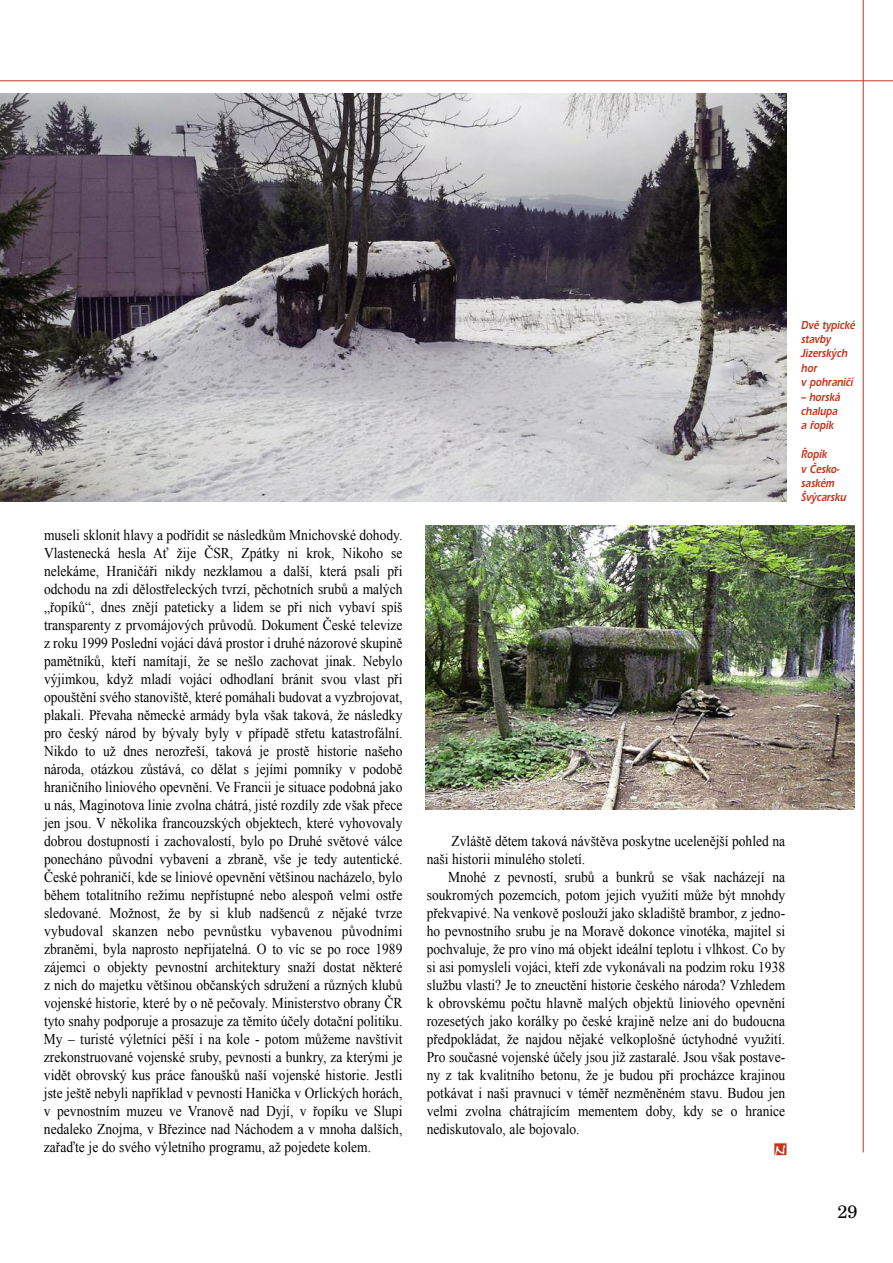
<style>
.page{position:relative;width:893px;height:1263px;background:#fff}
.page>*{position:absolute;margin:0;border:0;box-sizing:border-box;transform-origin:0 0}
.t1{font:18px "Century CE";color:#000}
.t2{font:15px/18px "Times New Roman";color:#000;text-align:justify;scale:.9 1}
.t3{font:italic 12px/14.4px "Expect Black CE";color:#c5351c;scale:.8 1}
</style>
<div class="page">
<hr style="left:0;top:80px;width:893px;height:1px;background:#c5351c">
<hr style="left:863px;top:0;width:1px;height:1152px;background:#c5351c">
<img style="left:0;top:94px;width:787px;height:408px">
<img style="left:425px;top:526px;width:430px;height:284px">
<img style="left:773px;top:1143px;width:14px;height:13px">
<p class="t2" style="left:44px;top:526px;width:400px">museli sklonit hlavy a podřídit se následkům Mnichovské dohody.<br>Vlastenecká hesla Ať žije ČSR, Zpátky ni krok, Nikoho se nelekáme, Hraničáři nikdy nezklamou a další, která psali při odchodu na zdi dělostřeleckých tvrzí, pěchotních srubů a malých „řopíků“, dnes znějí pateticky a lidem se při nich vybaví spíš transparenty z prvomájových průvodů. Dokument České televize z roku 1999 Poslední vojáci dává prostor i druhé názorové skupině pamětníků, kteří namítají, že se nešlo zachovat jinak. Nebylo výjimkou, když mladí vojáci odhodlaní bránit svou vlast při opouštění svého stanoviště, které pomáhali budovat a vyzbrojovat, plakali. Převaha německé armády byla však taková, že následky pro český národ by bývaly byly v případě střetu katastrofální.<br>Nikdo to už dnes nerozřeší, taková je prostě historie našeho národa, otázkou zůstává, co dělat s jejími pomníky v podobě hraničního liniového opevnění. Ve Francii je situace podobná jako u nás, Maginotova linie zvolna chátrá, jisté rozdíly zde však přece jen jsou. V několika francouzských objektech, které vyhovovaly dobrou dostupností i zachovalostí, bylo po Druhé světové válce ponecháno původní vybavení a zbraně, vše je tedy autentické.<br>České pohraničí, kde se liniové opevnění většinou nacházelo, bylo během totalitního režimu nepřístupné nebo alespoň velmi ostře sledované. Možnost, že by si klub nadšenců z nějaké tvrze vybudoval skanzen nebo pevnůstku vybavenou původními zbraněmi, byla naprosto nepřijatelná. O to víc se po roce 1989 zájemci o objekty pevnostní architektury snaží dostat některé z nich do majetku většinou občanských sdružení a různých klubů vojenské historie, které by o ně pečovaly. Ministerstvo obrany ČR tyto snahy podporuje a prosazuje za těmito účely dotační politiku.<br>My – turisté výletníci pěší i na kole - potom můžeme navštívit zrekonstruované vojenské sruby, pevnosti a bunkry, za kterými je vidět obrovský kus práce fanoušků naší vojenské historie. Jestli jste ještě nebyli například v pevnosti Hanička v Orlických horách, v pevnostním muzeu ve Vranově nad Dyjí, v řopíku ve Slupi nedaleko Znojma, v Březince nad Náchodem a v mnoha dalších, zařaďte je do svého výletního programu, až pojedete kolem.</p>
<p class="t3" style="left:801px;top:319px;width:71px">Dvě typické stavby<br>Jizerských hor<br>v pohraničí</p>
<p class="t3" style="left:801px;top:391px;width:53px">– horská chalupa a řopík</p>
<p class="t3" style="left:801px;top:448px;width:60px">Řopík<br>v Česko&shy;saském<br>Švýcarsku</p>
<p class="t2" style="left:427px;top:832px;width:400px;text-indent:25px">Zvláště dětem taková návštěva poskytne ucelenější pohled na naši historii minulého století.</p>
<p class="t2" style="left:427px;top:868px;width:400px;text-indent:21px">Mnohé z pevností, srubů a bunkrů se však nacházejí na soukromých pozemcích, potom jejich využití může být mnohdy překvapivé. Na venkově poslouží jako skladiště brambor, z jedno&shy;ho pevnostního srubu je na Moravě dokonce vinotéka, majitel si pochvaluje, že pro víno má objekt ideální teplotu i vlhkost. Co by si asi pomysleli vojáci, kteří zde vykonávali na podzim roku 1938 službu vlasti? Je to zneuctění historie českého národa? Vzhledem k obrovskému počtu hlavně malých objektů liniového opevnění rozesetých jako korálky po české krajině nelze ani do budoucna předpokládat, že najdou nějaké velkoplošné úctyhodné využití.<br>Pro současné vojenské účely jsou již zastaralé. Jsou však postave&shy;ny z tak kvalitního betonu, že je budou při procházce krajinou potkávat i naši pravnuci v téměř nezměněném stavu. Budou jen velmi zvolna chátrajícím mementem doby, kdy se o hranice nediskutovalo, ale bojovalo.</p>
<p class="t1" style="left:837px;top:1205px;width:22px">29</p>
</div>
